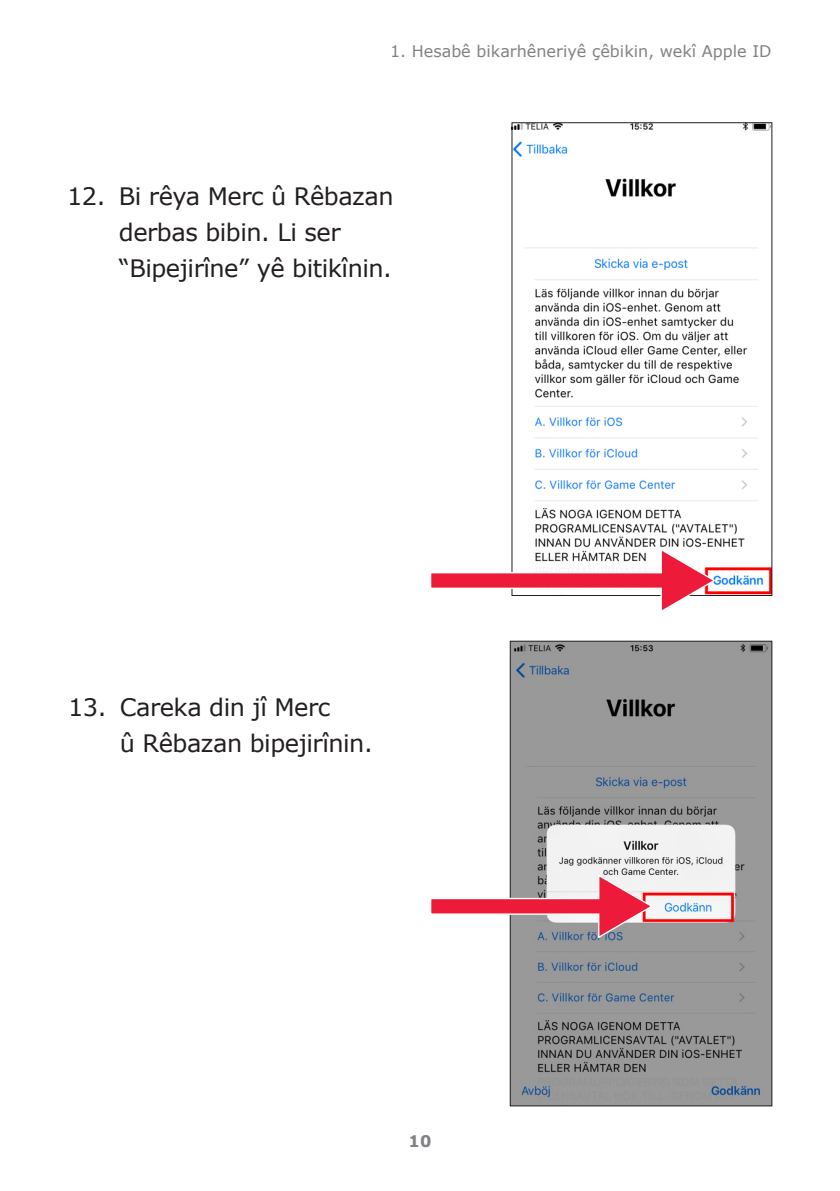
<style>
.page{position:relative;width:840px;height:1191px;background:#fff}
.page>*{position:absolute;margin:0;border:0;box-sizing:border-box;transform-origin:0 0}
.t1{font:24px/36px "Verdana";letter-spacing:-.02em;color:#231f20}
.t2{font:16px "Verdana";color:#808285}
.t3{font:700 16px "Verdana";color:#808285}
</style>
<div class="page">
<img style="left:513px;top:124px;width:257px;height:470px">
<img style="left:511px;top:642px;width:259px;height:462px">
<div style="left:509px;top:640px;width:263px;height:466px;border:1px solid #231f20"></div>
<svg style="left:431px;top:873px;width:223px;height:66px"></svg>
<svg style="left:431px;top:547px;width:285px;height:63px"></svg>
<p class="t2" style="left:390px;top:40px;width:383px">1. Hesabê bikarhêneriyê çêbikin, wekî Apple ID</p>
<p class="t1" style="left:119px;top:178px;width:276px;text-indent:-52px">12. Bi rêya Merc û Rêbazan derbas bibin. Li ser “Bipejirîne” yê bitikînin.</p>
<p class="t1" style="left:120px;top:689px;width:254px;text-indent:-52px">13. Careka din jî Merc<br>û Rêbazan bipejirînin.</p>
<p class="t3" style="left:408px;top:1129px;width:24px">10</p>
</div>
